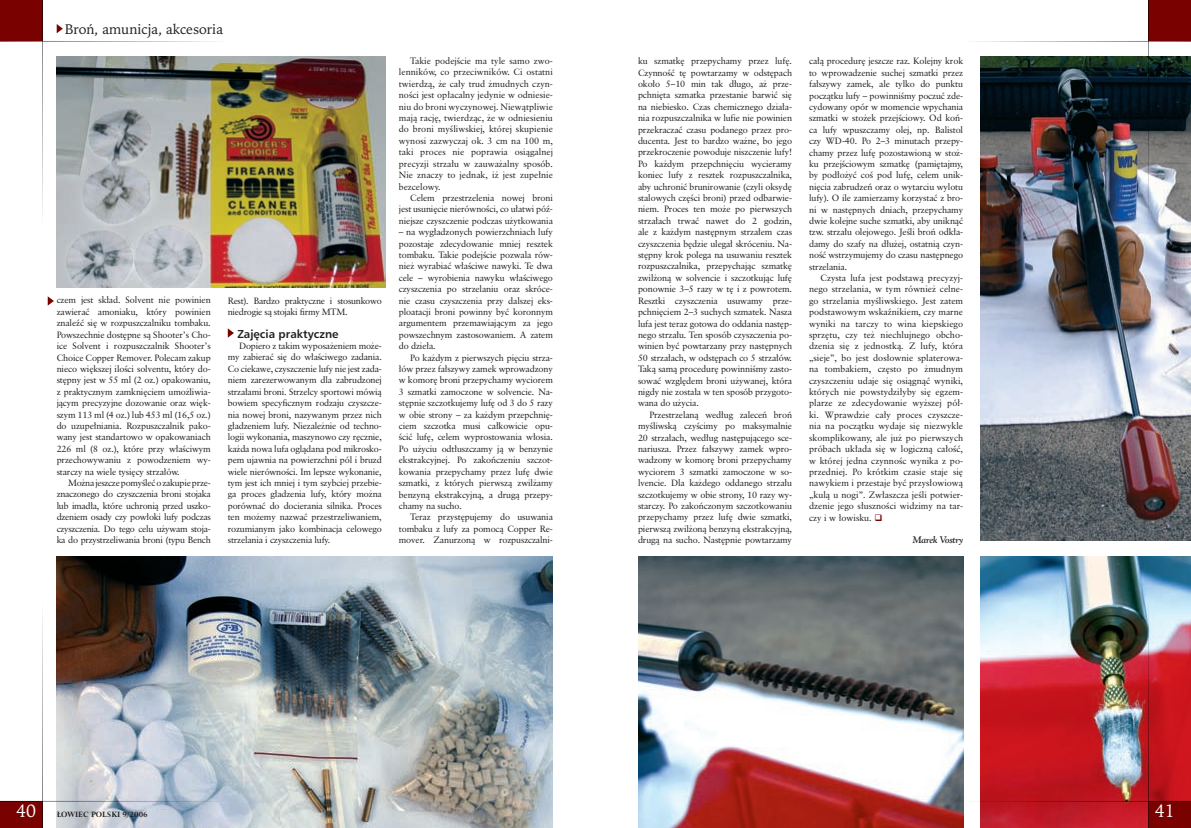
<style>
.page{position:relative;width:1191px;height:828px;background:#fff}
.page>*{position:absolute;margin:0;border:0;box-sizing:border-box;transform-origin:0 0}
.t1{font:18px "Iowan Old St PL";color:#fff}
.t2{font:14px "Iowan Old St PL";color:#231f20}
.t3{font:700 11px "Humnst 777 PL";color:#231f20}
.t4{font:9px/11.4px "Class Garmnd PL";letter-spacing:-.015em;color:#231f20;text-align:justify}
.t5{font:italic 700 9px "Goudy Ol St PL";letter-spacing:-.015em;color:#231f20}
.t6{font:700 8px "Lapidary 333 PL";color:#231f20}
.s1{color:#790100}
</style>
<div class="page">
<img style="left:980px;top:557px;width:211px;height:271px">
<img style="left:57px;top:557px;width:496px;height:271px">
<img style="left:980px;top:57px;width:211px;height:483px">
<div style="left:0;top:801px;width:42px;height:27px;background:#790100"></div>
<div style="left:0;top:0;width:42px;height:41px;background:#790100"></div>
<svg style="left:57px;top:24px;width:6px;height:9px"></svg>
<svg style="left:0;top:801px;width:228px;height:1px"></svg>
<svg style="left:42px;top:613px;width:1px;height:215px"></svg>
<svg style="left:42px;top:0;width:1px;height:216px"></svg>
<svg style="left:0;top:41px;width:216px;height:1px"></svg>
<div style="left:1148px;top:801px;width:43px;height:27px;background:#790100"></div>
<div style="left:1148px;top:0;width:43px;height:41px;background:#790100"></div>
<svg style="left:1148px;top:0;width:1px;height:228px"></svg>
<svg style="left:976px;top:41px;width:215px;height:1px"></svg>
<svg style="left:963px;top:801px;width:228px;height:1px"></svg>
<svg style="left:1148px;top:600px;width:1px;height:228px"></svg>
<svg style="left:228px;top:328px;width:6px;height:10px"></svg>
<img style="left:638px;top:557px;width:325px;height:271px">
<img style="left:57px;top:57px;width:328px;height:230px">
<svg style="left:48px;top:296px;width:6px;height:10px"></svg>
<h2 class="t2" style="left:65px;top:20px;width:160px">Broń, amunicja, akcesoria</h2>
<p class="t4" style="left:57px;top:294px;width:156px">czem jest skład. Solvent nie powinien zawierać amoniaku, który powinien znaleźć się w rozpuszczalniku tombaku.<br>Powszechnie dostępne są Shooter’s Cho&shy;ice Solvent i rozpuszczalnik Shooter’s Choice Copper Remover. Polecam zakup nieco większej ilości solventu, który do&shy;stępny jest w 55 ml (2 oz.) opakowaniu, z praktycznym zamknięciem umożliwia&shy;jącym precyzyjne dozowanie oraz więk&shy;szym 113 ml (4 oz.) lub 453 ml (16,5 oz.) do uzupełniania. Rozpuszczalnik pako&shy;wany jest standartowo w opakowaniach 226 ml (8 oz.), które przy właściwym przechowywaniu z powodzeniem wy&shy;starczy na wiele tysięcy strzałów.</p>
<p class="t4" style="left:57px;top:477px;width:156px;text-indent:11px">Można jeszcze pomyśleć o zakupie prze&shy;znaczonego do czyszczenia broni stojaka lub imadła, które uchronią przed uszko&shy;dzeniem osady czy powłoki lufy podczas czyszczenia. Do tego celu używam stoja&shy;ka do przystrzeliwania broni (typu Bench</p>
<p class="t4" style="left:228px;top:294px;width:156px">Rest). Bardzo praktyczne i stosunkowo niedrogie są stojaki firmy MTM.</p>
<p class="t3" style="left:237px;top:326px;width:103px">Zajęcia praktyczne</p>
<p class="t4" style="left:228px;top:340px;width:156px;text-indent:11px">Dopiero z takim wyposażeniem może&shy;my zabierać się do właściwego zadania.<br>Co ciekawe, czyszczenie lufy nie jest zada&shy;niem zarezerwowanym dla zabrudzonej strzałami broni. Strzelcy sportowi mówią bowiem specyficznym rodzaju czyszcze&shy;nia nowej broni, nazywanym przez nich gładzeniem lufy. Niezależnie od techno&shy;logii wykonania, maszynowo czy ręcznie, każda nowa lufa oglądana pod mikrosko&shy;pem ujawnia na powierzchni pól i bruzd wiele nierówności. Im lepsze wykonanie, tym jest ich mniej i tym szybciej przebie&shy;ga proces gładzenia lufy, który można porównać do docierania silnika. Proces ten możemy nazwać przestrzeliwaniem, rozumianym jako kombinacja celowego strzelania i czyszczenia lufy.</p>
<p class="t4" style="left:399px;top:55px;width:156px;text-indent:11px">Takie podejście ma tyle samo zwo&shy;lenników, co przeciwników. Ci ostatni twierdzą, że cały trud żmudnych czyn&shy;ności jest opłacalny jedynie w odniesie&shy;niu do broni wyczynowej. Niewątpliwie mają rację, twierdząc, że w odniesieniu do broni myśliwskiej, której skupienie wynosi zazwyczaj ok. 3 cm na 100 m, taki proces nie poprawia osiągalnej precyzji strzału w zauważalny sposób.<br>Nie znaczy to jednak, iż jest zupełnie bezcelowy.</p>
<p class="t4" style="left:399px;top:192px;width:156px;text-indent:11px">Celem przestrzelenia nowej broni jest usunięcie nierówności, co ułatwi póź&shy;niejsze czyszczenie podczas użytkowania</p>
<p class="t4" style="left:399px;top:226px;width:156px">– na wygładzonych powierzchniach lufy pozostaje zdecydowanie mniej resztek tombaku. Takie podejście pozwala rów&shy;nież wyrabiać właściwe nawyki. Te dwa cele – wyrobienia nawyku właściwego czyszczenia po strzelaniu oraz skróce&shy;nie czasu czyszczenia przy dalszej eks&shy;ploatacji broni powinny być koronnym argumentem przemawiającym za jego powszechnym zastosowaniem. A zatem do dzieła.</p>
<p class="t4" style="left:399px;top:351px;width:156px;text-indent:11px">Po każdym z pierwszych pięciu strza&shy;łów przez fałszywy zamek wprowadzony w komorę broni przepychamy wyciorem 3 szmatki zamoczone w solvencie. Na&shy;stępnie szczotkujemy lufę od 3 do 5 razy w obie strony – za każdym przepchnię&shy;ciem szczotka musi całkowicie opu&shy;ścić lufę, celem wyprostowania włosia.<br>Po użyciu odtłuszczamy ją w benzynie ekstrakcyjnej. Po zakończeniu szczot&shy;kowania przepychamy przez lufę dwie szmatki, z których pierwszą zwilżamy benzyną ekstrakcyjną, a drugą przepy&shy;chamy na sucho.</p>
<p class="t4" style="left:399px;top:511px;width:156px;text-indent:11px">Teraz przystępujemy do usuwania tombaku z lufy za pomocą Copper Re&shy;mover. Zanurzoną w rozpuszczalni-</p>
<p class="t4" style="left:638px;top:55px;width:156px">ku szmatkę przepychamy przez lufę.<br>Czynność tę powtarzamy w odstępach około 5–10 min tak długo, aż prze&shy;pchnięta szmatka przestanie barwić się na niebiesko. Czas chemicznego działa&shy;nia rozpuszczalnika w lufie nie powinien przekraczać czasu podanego przez pro&shy;ducenta. Jest to bardzo ważne, bo jego przekroczenie powoduje niszczenie lufy!<br>Po każdym przepchnięciu wycieramy koniec lufy z resztek rozpuszczalnika, aby uchronić brunirowanie (czyli oksydę stalowych części broni) przed odbarwie&shy;niem. Proces ten może po pierwszych strzałach trwać nawet do 2 godzin, ale z każdym następnym strzałem czas czyszczenia będzie ulegał skróceniu. Na&shy;stępny krok polega na usuwaniu resztek rozpuszczalnika, przepychając szmatkę zwilżoną w solvencie i szczotkując lufę ponownie 3–5 razy w tę i z powrotem.<br>Resztki czyszczenia usuwamy prze&shy;pchnięciem 2–3 suchych szmatek. Nasza lufa jest teraz gotowa do oddania następ&shy;nego strzału. Ten sposób czyszczenia po&shy;winien być powtarzany przy następnych 50 strzałach, w odstępach co 5 strzałów.<br>Taką samą procedurę powinniśmy zasto&shy;sować względem broni używanej, która nigdy nie została w ten sposób przygoto&shy;wana do użycia.</p>
<p class="t4" style="left:638px;top:409px;width:156px;text-indent:11px">Przestrzelaną według zaleceń broń myśliwską czyścimy po maksymalnie 20 strzałach, według następującego sce&shy;nariusza. Przez fałszywy zamek wpro&shy;wadzony w komorę broni przepychamy wyciorem 3 szmatki zamoczone w so&shy;lvencie. Dla każdego oddanego strzału szczotkujemy w obie strony, 10 razy wy&shy;starczy. Po zakończonym szczotkowaniu przepychamy przez lufę dwie szmatki, pierwszą zwilżoną benzyną ekstrakcyjną, drugą na sucho. Następnie powtarzamy</p>
<p class="t4" style="left:809px;top:55px;width:156px">całą procedurę jeszcze raz. Kolejny krok to wprowadzenie suchej szmatki przez fałszywy zamek, ale tylko do punktu początku lufy – powinniśmy poczuć zde&shy;cydowany opór w momencie wpychania szmatki w stożek przejściowy. Od koń&shy;ca lufy wpuszczamy olej, np. Balistol czy WD-40. Po 2–3 minutach przepy&shy;chamy przez lufę pozostawioną w stoż&shy;ku przejściowym szmatkę (pamiętajmy, by podłożyć coś pod lufę, celem unik&shy;nięcia zabrudzeń oraz o wytarciu wylotu lufy). O ile zamierzamy korzystać z bro&shy;ni w następnych dniach, przepychamy dwie kolejne suche szmatki, aby uniknąć tzw. strzału olejowego. Jeśli broń odkła&shy;damy do szafy na dłużej, ostatnią czyn&shy;ność wstrzymujemy do czasu następnego strzelania.</p>
<p class="t4" style="left:809px;top:272px;width:156px;text-indent:11px">Czysta lufa jest podstawą precyzyj&shy;nego strzelania, w tym również celne&shy;go strzelania myśliwskiego. Jest zatem podstawowym wskaźnikiem, czy marne wyniki na tarczy to wina kiepskiego sprzętu, czy też niechlujnego obcho&shy;dzenia się z jednostką. Z lufy, która „sieje”, bo jest dosłownie splaterowa&shy;na tombakiem, często po żmudnym czyszczeniu udaje się osiągnąć wyniki, których nie powstydziłyby się egzem&shy;plarze ze zdecydowanie wyższej pół&shy;ki. Wprawdzie cały proces czyszcze&shy;nia na początku wydaje się niezwykle skomplikowany, ale już po pierwszych próbach układa się w logiczną całość, w której jedna czynnośc wynika z po&shy;przedniej. Po krótkim czasie staje się nawykiem i przestaje być przysłowiową „kulą u nogi”. Zwłaszcza jeśli potwier&shy;dzenie jego słuszności widzimy na tar&shy;czy i w łowisku. <span class="s1">❑</span></p>
<p class="t5" style="left:913px;top:534px;width:52px">Marek Vostry</p>
<h1 class="t1" style="left:16px;top:799px;width:21px">40</h1>
<p class="t6" style="left:57px;top:809px;width:92px">ŁOWIEC POLSKI 9/2006</p>
<h1 class="t1" style="left:1155px;top:799px;width:21px">41</h1>
</div>
